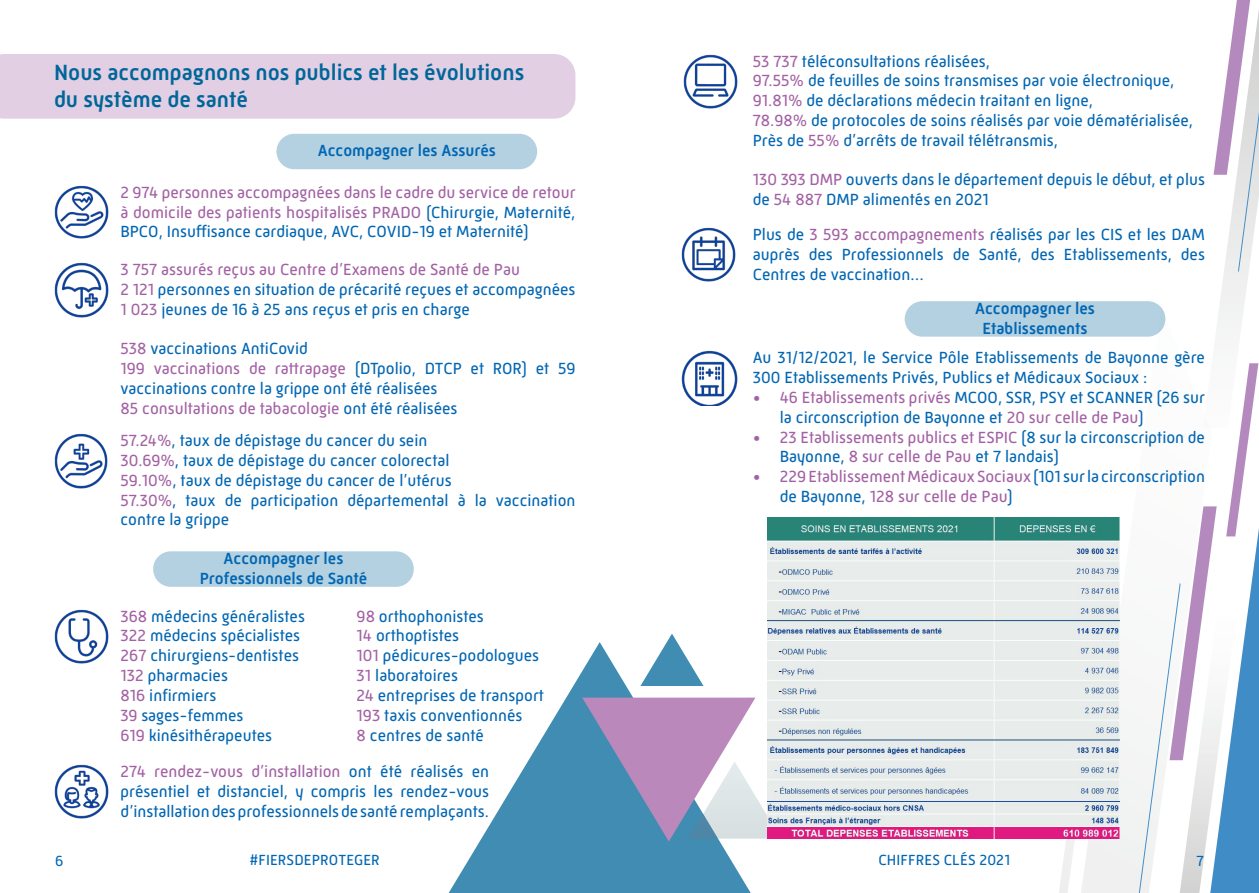
<style>
.page{position:relative;width:1259px;height:893px;background:#fff}
.page>*{position:absolute;margin:0;border:0;box-sizing:border-box;transform-origin:0 0}
.t1{font:500 22.5px "Mic 32 New";color:#069}
.t2{font:16.5px/19.8px "Mic 32 New";color:#0166b3}
.t3{font:16.5px/19.8px "Mic 32 New";color:#a361a3}
.t4{font:500 16.5px "Mic 32 New";color:#0166b3}
.t5{font:15px "Mic 32 New";letter-spacing:.01em;color:#0166b3}
.s1{color:#0166b3}
.s2{color:#a361a3}
</style>
<div class="page">
<svg style="left:1058px;top:838px;width:22px;height:55px"></svg>
<svg style="left:1080px;top:517px;width:58px;height:376px"></svg>
<svg style="left:1138px;top:0;width:121px;height:893px"></svg>
<svg style="left:448px;top:642px;width:308px;height:251px"></svg>
<svg style="left:640px;top:634px;width:63px;height:52px"></svg>
<svg style="left:582px;top:698px;width:198px;height:143px;background:#a4a3c5"></svg>
<img style="left:54px;top:263px;width:54px;height:54px">
<img style="left:54px;top:609px;width:54px;height:55px">
<img style="left:54px;top:185px;width:54px;height:53px">
<img style="left:54px;top:434px;width:53px;height:54px">
<img style="left:683px;top:54px;width:55px;height:54px">
<img style="left:54px;top:764px;width:54px;height:55px">
<img style="left:681px;top:228px;width:55px;height:54px">
<img style="left:681px;top:351px;width:57px;height:55px">
<div style="left:276px;top:134px;width:261px;height:35px;background:#b3d1e0;border-radius:18px"></div>
<div style="left:153px;top:551px;width:261px;height:36px;background:#b3d1e0;border-radius:18px"></div>
<div style="left:904px;top:301px;width:261px;height:36px;background:#b3d1e0;border-radius:18px"></div>
<div style="left:0;top:54px;width:575px;height:65px;background:#e3cfe3"></div>
<img style="left:768px;top:517px;width:351px;height:321px">
<p class="t1" style="left:54px;top:60px;width:472px">Nous accompagnons nos publics et les évolutions</p>
<p class="t1" style="left:54px;top:87px;width:195px">du système de santé</p>
<p class="t4" style="left:318px;top:141px;width:180px">Accompagner les Assurés</p>
<p class="t3" style="left:120px;top:182px;width:456px;text-align:justify">2 974 personnes accompagnées dans le cadre du service de retour à domicile des patients hospitalisés PRADO <span class="s1">(Chirurgie, Maternité, BPCO, Insuffisance cardiaque, AVC, COVID-19 et Maternité)</span></p>
<p class="t3" style="left:120px;top:260px;width:401px">3 757 assurés reçus au Centre d’Examens de Santé de Pau</p>
<p class="t2" style="left:120px;top:279px;width:456px"><span class="s2">2 121</span> personnes en situation de précarité reçues et accompagnées</p>
<p class="t2" style="left:120px;top:299px;width:351px"><span class="s2">1 023</span> jeunes de 16 à 25 ans reçus et pris en charge</p>
<p class="t2" style="left:120px;top:339px;width:189px"><span class="s2">538</span> vaccinations AntiCovid</p>
<p class="t2" style="left:120px;top:359px;width:456px"><span class="s2">199 vaccinations de rattrapage</span> (DTpolio, DTCP et ROR) et 59 vaccinations contre la grippe ont été réalisées</p>
<p class="t3" style="left:120px;top:398px;width:338px">85 consultations de tabacologie <span class="s1">ont été réalisées</span></p>
<p class="t2" style="left:120px;top:431px;width:308px"><span class="s2">57.24%</span>, taux de dépistage du cancer du sein</p>
<p class="t2" style="left:120px;top:450px;width:331px"><span class="s2">30.69%</span>, taux de dépistage du cancer colorectal</p>
<p class="t2" style="left:120px;top:470px;width:333px"><span class="s2">59.10%</span>, taux de dépistage du cancer de l’utérus</p>
<p class="t2" style="left:120px;top:490px;width:456px"><span class="s2">57.30%</span>, taux de participation départemental à la vaccination contre la grippe</p>
<p class="t4" style="left:223px;top:549px;width:121px">Accompagner les</p>
<p class="t4" style="left:200px;top:569px;width:169px">Professionnels de Santé</p>
<p class="t2" style="left:120px;top:606px;width:186px"><span class="s2">368</span> médecins généralistes</p>
<p class="t2" style="left:120px;top:626px;width:181px"><span class="s2">322</span> médecins spécialistes</p>
<p class="t2" style="left:120px;top:646px;width:180px"><span class="s2">267</span> chirurgiens-dentistes</p>
<p class="t2" style="left:120px;top:665px;width:109px"><span class="s2">132</span> pharmacies</p>
<p class="t2" style="left:120px;top:685px;width:97px"><span class="s2">816</span> infirmiers</p>
<p class="t2" style="left:120px;top:705px;width:124px"><span class="s2">39</span> sages-femmes</p>
<p class="t2" style="left:120px;top:725px;width:153px"><span class="s2">619</span> kinésithérapeutes</p>
<p class="t2" style="left:357px;top:606px;width:129px"><span class="s2">98</span> orthophonistes</p>
<p class="t2" style="left:357px;top:626px;width:104px"><span class="s2">14</span> orthoptistes</p>
<p class="t2" style="left:357px;top:646px;width:184px"><span class="s2">101</span> pédicures-podologues</p>
<p class="t2" style="left:357px;top:665px;width:103px"><span class="s2">31</span> laboratoires</p>
<p class="t2" style="left:357px;top:685px;width:189px"><span class="s2">24</span> entreprises de transport</p>
<p class="t2" style="left:357px;top:705px;width:167px"><span class="s2">193</span> taxis conventionnés</p>
<p class="t2" style="left:357px;top:725px;width:129px"><span class="s2">8</span> centres de santé</p>
<p class="t2" style="left:120px;top:761px;width:370px;text-align:justify"><span class="s2">274 rendez-vous d’installation</span> ont été réalisés en présentiel et distanciel, y compris les rendez-vous d’installation des professionnels de santé remplaçants.</p>
<p class="t2" style="left:753px;top:51px;width:239px"><span class="s2">53 737</span> téléconsultations réalisées,</p>
<p class="t2" style="left:753px;top:71px;width:423px"><span class="s2">97.55%</span> de feuilles de soins transmises par voie électronique,</p>
<p class="t2" style="left:753px;top:91px;width:342px"><span class="s2">91.81%</span> de déclarations médecin traitant en ligne,</p>
<p class="t2" style="left:753px;top:110px;width:442px"><span class="s2">78.98%</span> de protocoles de soins réalisés par voie dématérialisée,</p>
<p class="t2" style="left:753px;top:130px;width:307px">Près de <span class="s2">55%</span> d’arrêts de travail télétransmis,</p>
<p class="t2" style="left:753px;top:170px;width:454px"><span class="s2">130 393 DMP</span> ouverts dans le département depuis le début, et plus de <span class="s2">54 887</span> DMP alimentés en 2021</p>
<p class="t2" style="left:753px;top:224px;width:454px;text-align:justify">Plus de <span class="s2">3 593 accompagnements</span> réalisés par les CIS et les DAM auprès des Professionnels de Santé, des Etablissements, des Centres de vaccination…</p>
<p class="t4" style="left:975px;top:299px;width:121px">Accompagner les</p>
<p class="t4" style="left:982px;top:318px;width:107px">Etablissements</p>
<p class="t2" style="left:753px;top:348px;width:453px">Au 31/12/2021, le Service Pôle Etablissements de Bayonne gère<br>300 Etablissements Privés, Publics et Médicaux Sociaux :</p>
<p class="t2" style="left:780px;top:387px;width:426px;text-indent:-27px"><span class="s2">• 46 Etablissements privés</span> MCOO, SSR, PSY et SCANNER (26 sur la circonscription de Bayonne et <span class="s2">20 sur celle de Pau</span>)</p>
<p class="t3" style="left:780px;top:427px;width:426px;text-indent:-27px">• 23 Etablissements publics et ESPIC <span class="s1">(8 sur la circonscription de<br>Bayonne,</span> 8 sur celle de Pau <span class="s1">et 7 landais)</span></p>
<p class="t3" style="left:780px;top:467px;width:426px;text-indent:-27px">• 229 Etablissement Médicaux Sociaux <span class="s1">(101 sur la circonscription de Bayonne,</span> 128 sur celle de Pau<span class="s1">)</span></p>
<p class="t5" style="left:55px;top:852px;width:10px">6</p>
<p class="t5" style="left:250px;top:852px;width:131px">#FIERSDEPROTEGER</p>
<p class="t5" style="left:878px;top:852px;width:133px">CHIFFRES CLÉS 2021</p>
<p class="t5" style="left:1196px;top:852px;width:9px">7</p>
</div>
